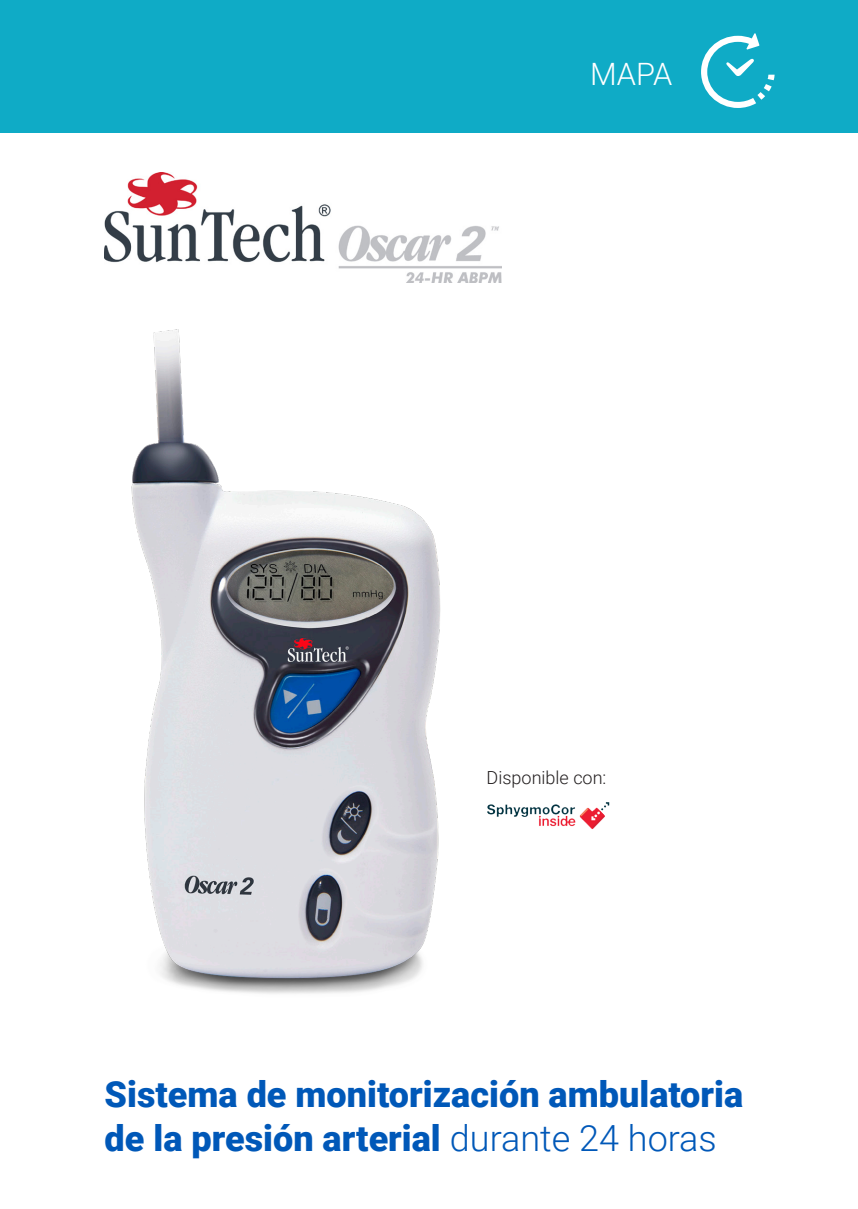
<style>
.page{position:relative;width:858px;height:1209px;background:#fff}
.page>*{position:absolute;margin:0;border:0;box-sizing:border-box;transform-origin:0 0}
.t1{font:900 36px/44px "Roboto";color:#0058b8}
.t2{font:300 30.8px "Roboto";color:#fff}
.t3{font:300 18px "Roboto";color:#231f20}
.s1{font-weight:300}
</style>
<div class="page">
<img style="left:131px;top:329px;width:310px;height:665px">
<img style="left:105px;top:172px;width:396px;height:111px">
<img style="left:487px;top:802px;width:122px;height:28px">
<div style="left:0;top:0;width:857px;height:133px;background:#0fabc6"></div>
<svg style="left:701px;top:33px;width:73px;height:75px"></svg>
<p class="t2" style="left:589px;top:53px;width:84px">MAPA</p>
<p class="t3" style="left:486px;top:765px;width:121px">Disponible con:</p>
<p class="t1" style="left:105px;top:1071px;width:639px">Sistema de monitorización ambulatoria de la presión arterial <span class="s1">durante 24 horas</span></p>
</div>
